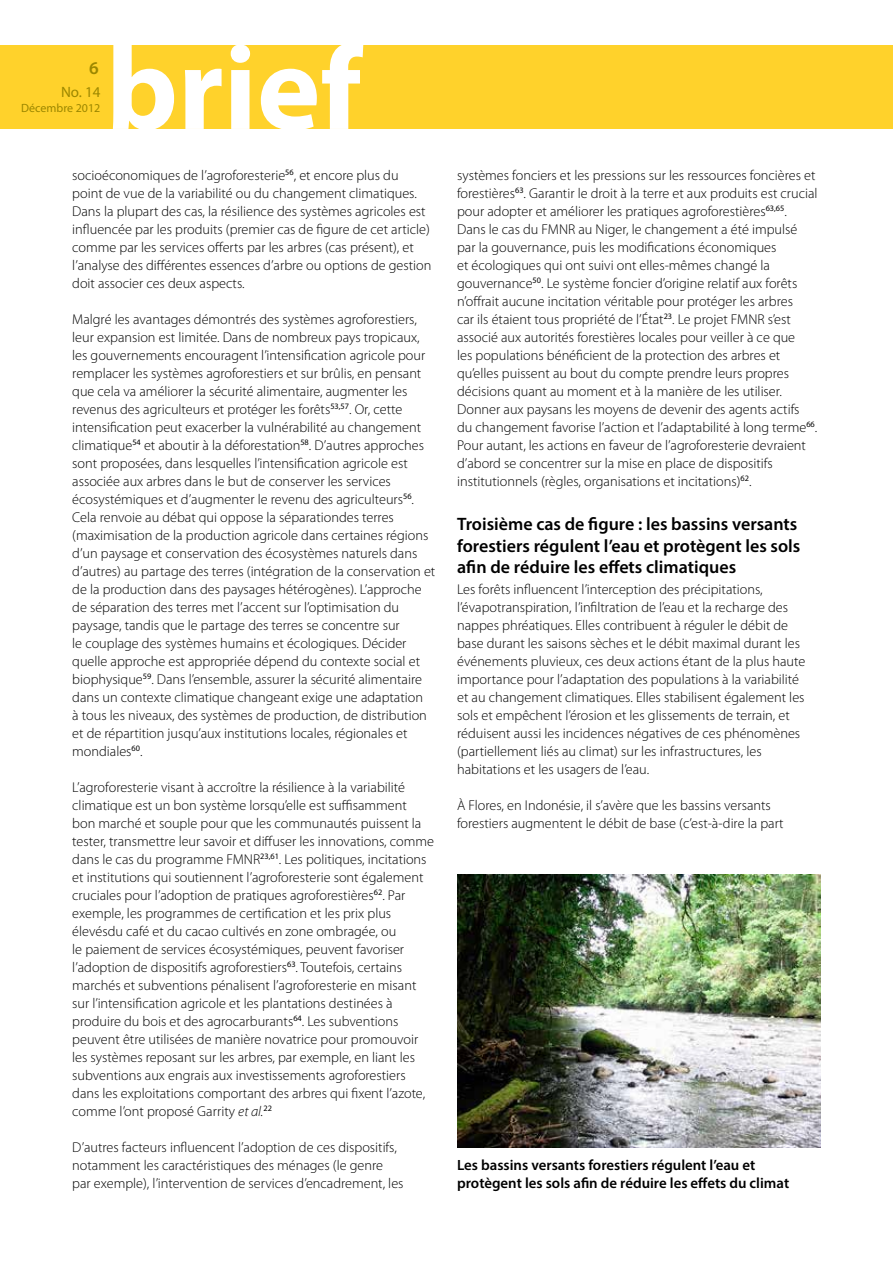
<style>
.page{position:relative;width:893px;height:1263px;background:#fff}
.page>*{position:absolute;margin:0;border:0;box-sizing:border-box;transform-origin:0 0}
.t1{font:600 18px/21.6px "Myriad Pro";color:#000}
.t2{font:600 18px "Myriad Pro";color:#9c8700}
.t3{font:15px "Myriad Pro";color:#9c8700}
.t4{font:600 14.85px/17.2px "Myriad Pro";color:#000}
.t5{font:300 14.25px/18px "Myriad Pro";color:#000}
.t6{font:12px "Myriad Pro";color:#9c8700}
.s1{font-style:italic}
</style>
<div class="page">
<div style="left:0;top:45px;width:893px;height:84px;background:#ffd22b"></div>
<svg style="left:113px;top:45px;width:250px;height:84px"></svg>
<img style="left:457px;top:875px;width:364px;height:272px">
<p class="t2" style="left:89px;top:57px;width:11px">6</p>
<p class="t3" style="left:61px;top:83px;width:41px">No. 14</p>
<p class="t6" style="left:21px;top:101px;width:81px">Décembre 2012</p>
<p class="t5" style="left:72px;top:166px;width:361px">socioéconomiques de l’agroforesterie<sup>56</sup>, et encore plus du point de vue de la variabilité ou du changement climatiques.<br>Dans la plupart des cas, la résilience des systèmes agricoles est influencée par les produits (premier cas de figure de cet article) comme par les services offerts par les arbres (cas présent), et l’analyse des différentes essences d’arbre ou options de gestion doit associer ces deux aspects.</p>
<p class="t5" style="left:72px;top:310px;width:365px">Malgré les avantages démontrés des systèmes agroforestiers, leur expansion est limitée. Dans de nombreux pays tropicaux, les gouvernements encouragent l’intensification agricole pour remplacer les systèmes agroforestiers et sur brûlis, en pensant que cela va améliorer la sécurité alimentaire, augmenter les revenus des agriculteurs et protéger les forêts<sup>53,57</sup>. Or, cette intensification peut exacerber la vulnérabilité au changement climatique<sup>54</sup> et aboutir à la déforestation<sup>58</sup>. D’autres approches sont proposées, dans lesquelles l’intensification agricole est associée aux arbres dans le but de conserver les services écosystémiques et d’augmenter le revenu des agriculteurs<sup>56</sup>.<br>Cela renvoie au débat qui oppose la séparationdes terres (maximisation de la production agricole dans certaines régions d’un paysage et conservation des écosystèmes naturels dans d’autres) au partage des terres (intégration de la conservation et de la production dans des paysages hétérogènes). L’approche de séparation des terres met l’accent sur l’optimisation du paysage, tandis que le partage des terres se concentre sur<br>le couplage des systèmes humains et écologiques. Décider quelle approche est appropriée dépend du contexte social et biophysique<sup>59</sup>. Dans l’ensemble, assurer la sécurité alimentaire dans un contexte climatique changeant exige une adaptation<br>à tous les niveaux, des systèmes de production, de distribution et de répartition jusqu’aux institutions locales, régionales et mondiales<sup>60</sup>.</p>
<p class="t5" style="left:72px;top:778px;width:363px">L’agroforesterie visant à accroître la résilience à la variabilité climatique est un bon système lorsqu’elle est suffisamment<br>bon marché et souple pour que les communautés puissent la tester, transmettre leur savoir et diffuser les innovations, comme dans le cas du programme FMNR<sup>23,61</sup>. Les politiques, incitations et institutions qui soutiennent l’agroforesterie sont également cruciales pour l’adoption de pratiques agroforestières<sup>62</sup>. Par exemple, les programmes de certification et les prix plus élevésdu café et du cacao cultivés en zone ombragée, ou<br>le paiement de services écosystémiques, peuvent favoriser l’adoption de dispositifs agroforestiers<sup>63</sup>. Toutefois, certains marchés et subventions pénalisent l’agroforesterie en misant sur l’intensification agricole et les plantations destinées à produire du bois et des agrocarburants<sup>64</sup>. Les subventions peuvent être utilisées de manière novatrice pour promouvoir les systèmes reposant sur les arbres, par exemple, en liant les subventions aux engrais aux investissements agroforestiers dans les exploitations comportant des arbres qui fixent l’azote, comme l’ont proposé Garrity <span class="s1">et al.</span><sup>22</sup></p>
<p class="t5" style="left:72px;top:1138px;width:333px">D’autres facteurs influencent l’adoption de ces dispositifs, notamment les caractéristiques des ménages (le genre par exemple), l’intervention de services d’encadrement, les</p>
<p class="t5" style="left:457px;top:166px;width:362px">systèmes fonciers et les pressions sur les ressources foncières et forestières<sup>63</sup>. Garantir le droit à la terre et aux produits est crucial pour adopter et améliorer les pratiques agroforestières<sup>63,65</sup>.<br>Dans le cas du FMNR au Niger, le changement a été impulsé par la gouvernance, puis les modifications économiques<br>et écologiques qui ont suivi ont elles-mêmes changé la gouvernance<sup>50</sup>. Le système foncier d’origine relatif aux forêts n’offrait aucune incitation véritable pour protéger les arbres<br>car ils étaient tous propriété de l’État<sup>23</sup>. Le projet FMNR s’est associé aux autorités forestières locales pour veiller à ce que<br>les populations bénéficient de la protection des arbres et qu’elles puissent au bout du compte prendre leurs propres décisions quant au moment et à la manière de les utiliser.<br>Donner aux paysans les moyens de devenir des agents actifs du changement favorise l’action et l’adaptabilité à long terme<sup>66</sup>.<br>Pour autant, les actions en faveur de l’agroforesterie devraient d’abord se concentrer sur la mise en place de dispositifs institutionnels (règles, organisations et incitations)<sup>62</sup>.</p>
<p class="t1" style="left:457px;top:513px;width:345px">Troisième cas de figure : les bassins versants forestiers régulent l’eau et protègent les sols afin de réduire les effets climatiques</p>
<p class="t5" style="left:457px;top:580px;width:350px">Les forêts influencent l’interception des précipitations, l’évapotranspiration, l’infiltration de l’eau et la recharge des nappes phréatiques. Elles contribuent à réguler le débit de base durant les saisons sèches et le débit maximal durant les événements pluvieux, ces deux actions étant de la plus haute importance pour l’adaptation des populations à la variabilité et au changement climatiques. Elles stabilisent également les sols et empêchent l’érosion et les glissements de terrain, et réduisent aussi les incidences négatives de ces phénomènes (partiellement liés au climat) sur les infrastructures, les habitations et les usagers de l’eau.</p>
<p class="t5" style="left:457px;top:796px;width:328px">À Flores, en Indonésie, il s’avère que les bassins versants forestiers augmentent le débit de base (c’est-à-dire la part</p>
<p class="t4" style="left:457px;top:1156px;width:334px">Les bassins versants forestiers régulent l’eau et protègent les sols afin de réduire les effets du climat</p>
</div>
